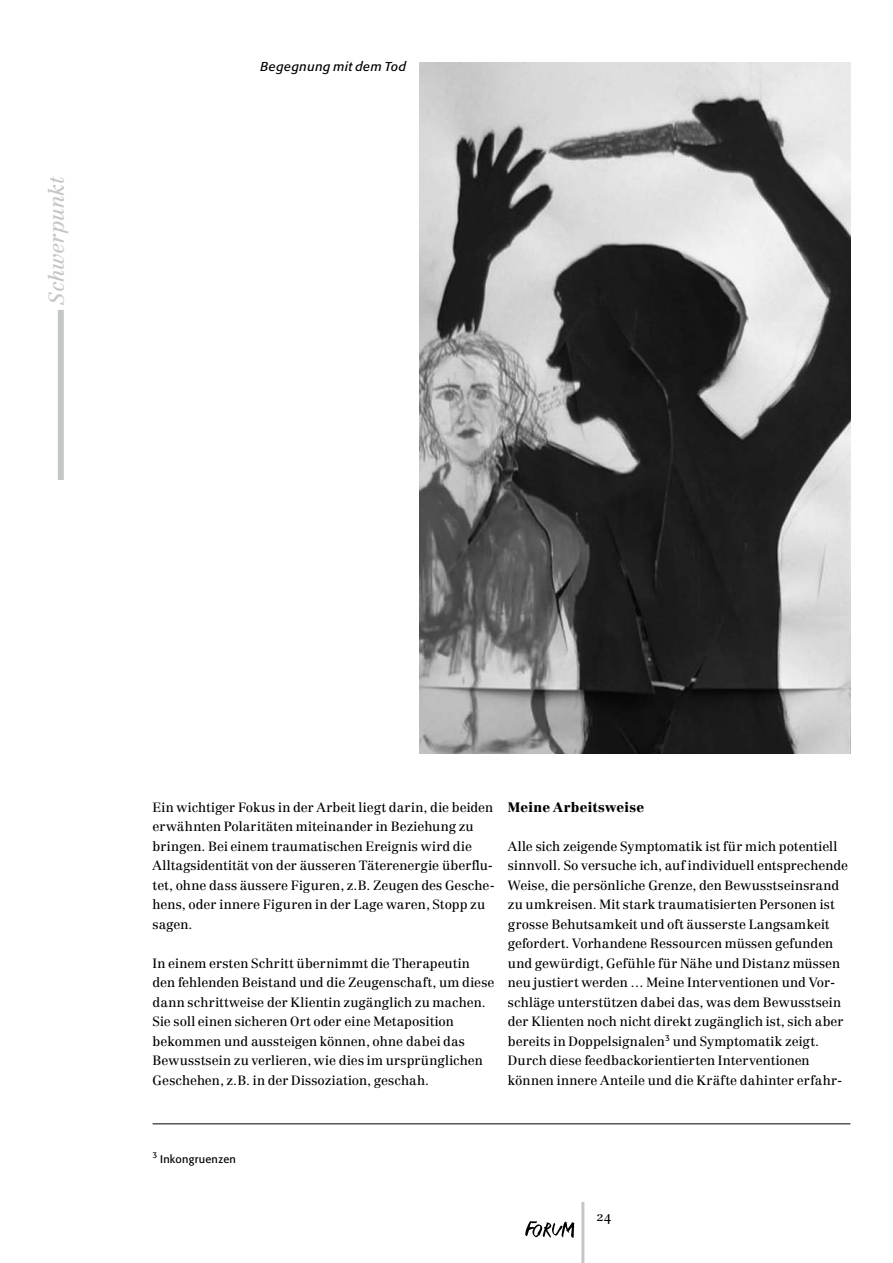
<style>
.page{position:relative;width:893px;height:1263px;background:#fff}
.page>*{position:absolute;margin:0;border:0;box-sizing:border-box;transform-origin:0 0}
.t1{font:italic 21px "Centennial LT Std";letter-spacing:-.005em;color:#c5c6c6}
.t2{font:900 13.5px "Centennial LT Std";letter-spacing:.015em;color:#000}
.t3{font:13.2px/19.5px "Centennial LT Std";color:#000}
.t4{font:italic 12.75px "Formata";letter-spacing:.04em;color:#000}
.t5{font:10.95px "Formata";letter-spacing:.025em;color:#000}
</style>
<div class="page">
<hr style="left:581px;top:1202px;width:3px;height:61px;background:#c5c6c6">
<div style="left:58px;top:310px;width:6px;height:170px;background:#c5c6c6"></div>
<svg style="left:525px;top:1221px;width:49px;height:17px"></svg>
<img style="left:419px;top:63px;width:431px;height:690px">
<hr style="left:153px;top:1123px;width:697px;height:1px;background:#000">
<h1 class="t1" style="left:44px;top:304px;width:130px;rotate:-90deg">Schwerpunkt</h1>
<p class="t4" style="left:260px;top:58px;width:147px">Begegnung mit dem Tod</p>
<p class="t3" style="left:153px;top:797px;width:344px">Ein wichtiger Fokus in der Arbeit liegt darin, die beiden erwähnten Polaritäten miteinander in Beziehung zu bringen. Bei einem traumatischen Ereignis wird die Alltagsidentität von der äusseren Täterenergie überflu&shy;tet, ohne dass äussere Figuren, z.B. Zeugen des Gesche&shy;hens, oder innere Figuren in der Lage waren, Stopp zu sagen.</p>
<p class="t3" style="left:153px;top:953px;width:343px">In einem ersten Schritt übernimmt die Therapeutin den fehlenden Beistand und die Zeugenschaft, um diese dann schrittweise der Klientin zugänglich zu machen.<br>Sie soll einen sicheren Ort oder eine Metaposition bekommen und aussteigen können, ohne dabei das Bewusstsein zu verlieren, wie dies im ursprünglichen Geschehen, z.B. in der Dissoziation, geschah.</p>
<p class="t2" style="left:508px;top:798px;width:138px">Meine Arbeitsweise</p>
<p class="t3" style="left:508px;top:836px;width:342px">Alle sich zeigende Symptomatik ist für mich potentiell sinnvoll. So versuche ich, auf individuell entsprechende Weise, die persönliche Grenze, den Bewusstseinsrand zu umkreisen. Mit stark traumatisierten Personen ist grosse Behutsamkeit und oft äusserste Langsamkeit gefordert. Vorhandene Ressourcen müssen gefunden und gewürdigt, Gefühle für Nähe und Distanz müssen neu justiert werden … Meine Interventionen und Vor&shy;schläge unterstützen dabei das, was dem Bewusstsein der Klienten noch nicht direkt zugänglich ist, sich aber bereits in Doppelsignalen<sup>3</sup> und Symptomatik zeigt.<br>Durch diese feedbackorientierten Interventionen können innere Anteile und die Kräfte dahinter erfahr-</p>
<p class="t5" style="left:153px;top:1152px;width:85px"><sup>3</sup> Inkongruenzen</p>
<p class="t3" style="left:596px;top:1207px;width:17px">24</p>
</div>
